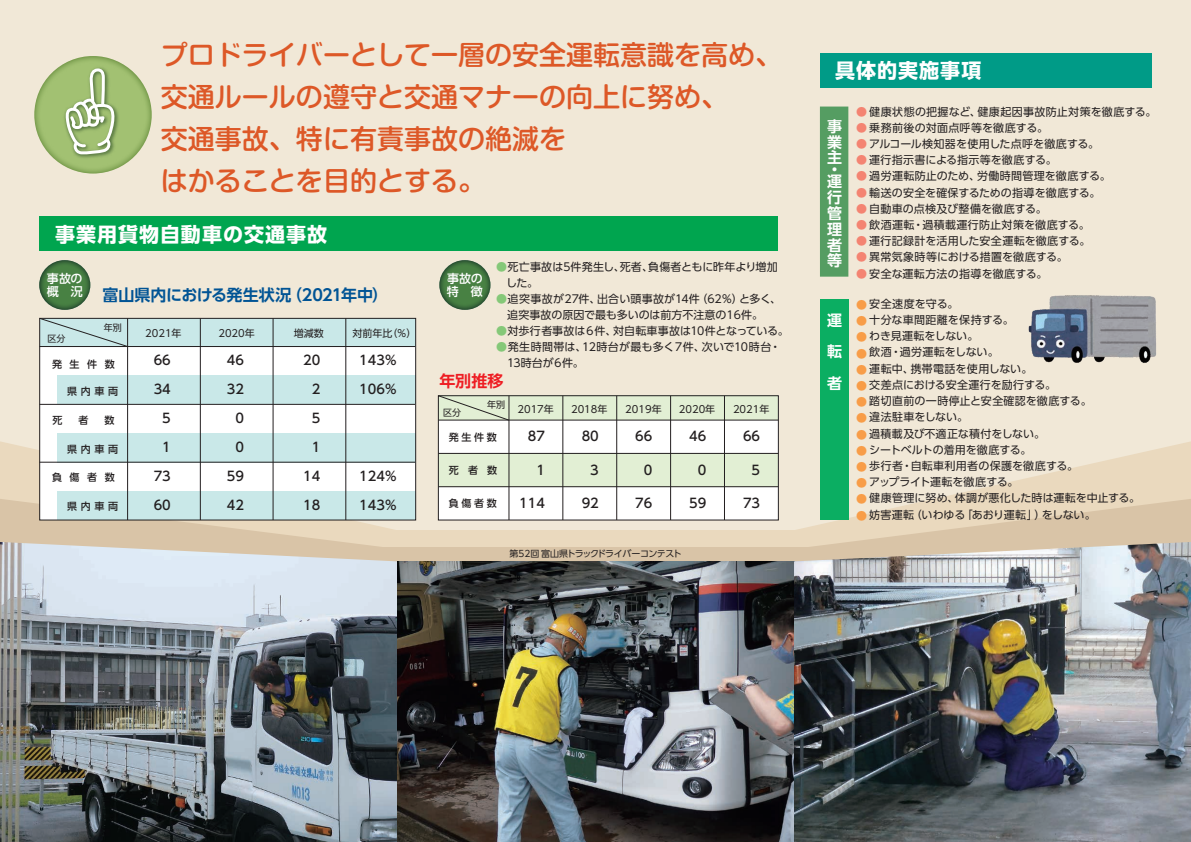
<style>
.page{position:relative;width:1191px;height:842px;background:#f1e8d7}
.page>*{position:absolute;margin:0;border:0;box-sizing:border-box;transform-origin:0 0}
.t1{font:500 27px/42px "Shin M Go Pro";color:#dd5827}
.t2{font:700 20px "UD Shin Go Pro";letter-spacing:.05em;color:#fff}
.t3{font:700 16px "UD Shin Go Pro De";letter-spacing:-.015em;color:#015495}
.t4{font:700 16px "UD Shin Go Pro De";color:#ee1d23}
.t5{font:700 15px/15.9px "UD Shin Go Pro De";color:#fff;text-align:justify}
.t6{font:500 13px "UD Shin Go Pro";color:#231f20}
.t7{font:500 12px/13px "UD Shin Go Pro";letter-spacing:-.015em;color:#fff}
.t8{font:11px/16.2px "UD Shin Go Pro";letter-spacing:.01em;color:#231f20}
.t9{font:11px "UD Shin Go Pro";letter-spacing:.03em;color:#231f20}
.t10{font:11px/16.2px "UD Shin Go Pro";color:#f89d48;text-align:justify}
.t11{font:10px "UD Shin Go Pro";color:#231f20}
.t12{font:500 10px "UD Shin Go Pro";letter-spacing:.36em;color:#231f20}
.t13{font:9px "UD Shin Go Pro";letter-spacing:-.04em;color:#231f20}
.s1{color:#85c878}
.s2{color:#f48472}
</style>
<div class="page">
<div style="left:360px;top:530px;width:470px;height:303px;background:#ead9be"></div>
<svg style="left:848px;top:441px;width:343px;height:58px"></svg>
<div style="left:360px;top:547px;width:470px;height:295px;background:#d9c4a7"></div>
<svg style="left:0;top:499px;width:397px;height:43px;background:#dac7ac"></svg>
<svg style="left:797px;top:499px;width:394px;height:43px;background:#e2d0b5"></svg>
<img style="left:1028px;top:295px;width:128px;height:68px">
<img style="left:397px;top:561px;width:397px;height:281px">
<img style="left:0;top:542px;width:397px;height:300px">
<img style="left:794px;top:542px;width:397px;height:300px">
<svg style="left:34px;top:56px;width:118px;height:117px;background:#9bbb6c"></svg>
<div style="left:40px;top:216px;width:738px;height:34px;background:#00a54f"></div>
<div style="left:820px;top:53px;width:331px;height:34px;background:#009b87"></div>
<div style="left:40px;top:318px;width:376px;height:202px;background:#fff"></div>
<div style="left:57px;top:375px;width:358px;height:29px;background:#c9e8e8"></div>
<div style="left:40px;top:318px;width:375px;height:28px;background:#c9e8e8"></div>
<div style="left:57px;top:491px;width:358px;height:29px;background:#c9e8e8"></div>
<div style="left:57px;top:433px;width:358px;height:29px;background:#c9e8e8"></div>
<hr style="left:40px;top:346px;width:375px;height:1px;background:#231f20">
<hr style="left:40px;top:404px;width:375px;height:1px;background:#231f20">
<hr style="left:40px;top:462px;width:375px;height:1px;background:#231f20">
<hr style="left:127px;top:318px;width:1px;height:202px;background:#231f20">
<hr style="left:200px;top:318px;width:1px;height:202px;background:#231f20">
<hr style="left:273px;top:318px;width:1px;height:202px;background:#231f20">
<hr style="left:345px;top:318px;width:1px;height:202px;background:#231f20">
<svg style="left:43px;top:320px;width:85px;height:26px"></svg>
<div style="left:438px;top:396px;width:340px;height:124px;background:#fff"></div>
<div style="left:438px;top:396px;width:340px;height:24px;background:#e2efd4"></div>
<div style="left:438px;top:453px;width:340px;height:34px;background:#e2efd4"></div>
<div style="left:438px;top:395px;width:341px;height:125px;border:1px solid #231f20"></div>
<hr style="left:438px;top:420px;width:340px;height:1px;background:#231f20">
<hr style="left:438px;top:453px;width:340px;height:1px;background:#231f20">
<hr style="left:438px;top:486px;width:340px;height:1px;background:#231f20">
<hr style="left:509px;top:396px;width:1px;height:124px;background:#231f20">
<hr style="left:562px;top:396px;width:1px;height:124px;background:#231f20">
<hr style="left:616px;top:396px;width:1px;height:124px;background:#231f20">
<hr style="left:670px;top:396px;width:1px;height:124px;background:#231f20">
<hr style="left:724px;top:396px;width:1px;height:124px;background:#231f20">
<svg style="left:438px;top:395px;width:71px;height:26px"></svg>
<div style="left:820px;top:107px;width:28px;height:170px;background:#559d62"></div>
<div style="left:820px;top:299px;width:28px;height:221px;background:#0bae62"></div>
<svg style="left:39px;top:260px;width:51px;height:50px;background:#447941"></svg>
<svg style="left:439px;top:260px;width:51px;height:50px;background:#447942"></svg>
<div style="left:39px;top:318px;width:377px;height:202px;border:1px solid #231f20"></div>
<img style="left:62px;top:64px;width:59px;height:97px">
<svg style="left:62px;top:67px;width:57px;height:89px;background:#aac389"></svg>
<h1 class="t1" style="left:161px;top:30px;width:622px">プロドライバーとして一層の安全運転意識を高め、交通ルールの遵守と交通マナーの向上に努め、<br>交通事故、特に有責事故の絶滅を<br>はかることを目的とする。</h1>
<h2 class="t2" style="left:55px;top:218px;width:274px">事業用貨物自動車の交通事故</h2>
<p class="t8" style="left:506px;top:259px;width:273px;text-indent:-10px"><span class="s1">●</span>死亡事故は５件発生し、死者、負傷者ともに昨年より増加した。</p>
<p class="t8" style="left:507px;top:291px;width:275px;text-indent:-11px"><span class="s1">●</span>追突事故が27件、出合い頭事故が14件（62％）と多く、追突事故の原因で最も多いのは前方不注意の16件。</p>
<p class="t8" style="left:496px;top:323px;width:294px"><span class="s1">●</span>対歩行者事故は６件、対自転車事故は10件となっている。</p>
<p class="t8" style="left:507px;top:339px;width:275px;text-indent:-11px"><span class="s1">●</span>発生時間帯は、12時台が最も多く７件、次いで10時台・<br>13時台が６件。</p>
<p class="t7" style="left:47px;top:271px;width:38px">事故の概　況</p>
<p class="t7" style="left:447px;top:271px;width:37px">事故の特　徴</p>
<h3 class="t3" style="left:102px;top:282px;width:287px">富山県内における発生状況（2021年中）</h3>
<p class="t13" style="left:104px;top:320px;width:19px">年別</p>
<p class="t11" style="left:352px;top:325px;width:65px">対前年比（％）</p>
<p class="t11" style="left:145px;top:325px;width:38px">2021年</p>
<p class="t11" style="left:294px;top:325px;width:31px">増減数</p>
<p class="t11" style="left:218px;top:325px;width:38px">2020年</p>
<p class="t13" style="left:47px;top:331px;width:19px">区分</p>
<p class="t6" style="left:154px;top:350px;width:19px">66</p>
<p class="t6" style="left:227px;top:350px;width:19px">46</p>
<p class="t6" style="left:303px;top:350px;width:19px">20</p>
<p class="t6" style="left:359px;top:350px;width:39px">143%</p>
<p class="t6" style="left:154px;top:379px;width:19px">34</p>
<p class="t6" style="left:227px;top:379px;width:19px">32</p>
<p class="t6" style="left:312px;top:379px;width:10px">2</p>
<p class="t6" style="left:359px;top:379px;width:39px">106%</p>
<p class="t6" style="left:162px;top:408px;width:10px">5</p>
<p class="t6" style="left:235px;top:408px;width:10px">0</p>
<p class="t6" style="left:312px;top:408px;width:10px">5</p>
<p class="t6" style="left:162px;top:437px;width:10px">1</p>
<p class="t6" style="left:235px;top:437px;width:10px">0</p>
<p class="t6" style="left:312px;top:437px;width:10px">1</p>
<p class="t6" style="left:154px;top:466px;width:19px">73</p>
<p class="t6" style="left:227px;top:466px;width:19px">59</p>
<p class="t6" style="left:303px;top:466px;width:19px">14</p>
<p class="t6" style="left:359px;top:466px;width:39px">124%</p>
<p class="t6" style="left:154px;top:494px;width:19px">60</p>
<p class="t6" style="left:227px;top:494px;width:19px">42</p>
<p class="t6" style="left:303px;top:494px;width:19px">18</p>
<p class="t6" style="left:359px;top:494px;width:39px">143%</p>
<p class="t12" style="left:52px;top:356px;width:64px">発生件数</p>
<h3 class="t4" style="left:439px;top:368px;width:66px">年別推移</h3>
<p class="t12" style="left:67px;top:383px;width:52px">県内車両</p>
<p class="t13" style="left:487px;top:397px;width:19px">年別</p>
<p class="t13" style="left:443px;top:405px;width:19px">区分</p>
<p class="t11" style="left:517px;top:401px;width:38px">2017年</p>
<p class="t11" style="left:571px;top:401px;width:38px">2018年</p>
<p class="t11" style="left:625px;top:401px;width:38px">2019年</p>
<p class="t11" style="left:679px;top:401px;width:38px">2020年</p>
<p class="t11" style="left:733px;top:401px;width:38px">2021年</p>
<p class="t12" style="left:52px;top:412px;width:11px">死</p>
<p class="t12" style="left:78px;top:412px;width:11px">者</p>
<p class="t12" style="left:104px;top:412px;width:11px">数</p>
<p class="t6" style="left:528px;top:426px;width:19px">87</p>
<p class="t6" style="left:581px;top:426px;width:19px">80</p>
<p class="t6" style="left:635px;top:426px;width:19px">66</p>
<p class="t6" style="left:689px;top:426px;width:19px">46</p>
<p class="t6" style="left:743px;top:426px;width:19px">66</p>
<p class="t6" style="left:536px;top:459px;width:10px">1</p>
<p class="t6" style="left:590px;top:459px;width:10px">3</p>
<p class="t6" style="left:644px;top:459px;width:10px">0</p>
<p class="t6" style="left:697px;top:459px;width:10px">0</p>
<p class="t6" style="left:751px;top:459px;width:10px">5</p>
<p class="t6" style="left:519px;top:492px;width:27px">114</p>
<p class="t6" style="left:581px;top:492px;width:19px">92</p>
<p class="t6" style="left:635px;top:492px;width:19px">76</p>
<p class="t6" style="left:689px;top:492px;width:19px">59</p>
<p class="t6" style="left:743px;top:492px;width:19px">73</p>
<p class="t12" style="left:449px;top:429px;width:49px">発生件数</p>
<p class="t12" style="left:449px;top:462px;width:50px">死者数</p>
<p class="t12" style="left:449px;top:495px;width:49px">負傷者数</p>
<p class="t12" style="left:67px;top:441px;width:52px">県内車両</p>
<p class="t12" style="left:52px;top:469px;width:64px">負傷者数</p>
<p class="t12" style="left:67px;top:498px;width:52px">県内車両</p>
<p class="t13" style="left:509px;top:546px;width:174px">第52回富山県トラックドライバーコンテスト</p>
<h2 class="t2" style="left:835px;top:54px;width:147px">具体的実施事項</h2>
<p class="t9" style="left:856px;top:102px;width:302px"><span class="s2">●</span> 健康状態の把握など、健康起因事故防止対策を徹底する。</p>
<p class="t8" style="left:856px;top:119px;width:193px"><span class="s2">●</span> 乗務前後の対面点呼等を徹底する。</p>
<p class="t8" style="left:856px;top:135px;width:244px"><span class="s2">●</span> アルコール検知器を使用した点呼を徹底する。</p>
<p class="t8" style="left:856px;top:152px;width:202px"><span class="s2">●</span> 運行指示書による指示等を徹底する。</p>
<p class="t8" style="left:856px;top:168px;width:256px"><span class="s2">●</span> 過労運転防止のため、労働時間管理を徹底する。</p>
<p class="t8" style="left:856px;top:184px;width:246px"><span class="s2">●</span> 輸送の安全を確保するための指導を徹底する。</p>
<p class="t8" style="left:856px;top:200px;width:192px"><span class="s2">●</span> 自動車の点検及び整備を徹底する。</p>
<p class="t9" style="left:856px;top:216px;width:235px"><span class="s2">●</span> 飲酒運転・過積載運行防止対策を徹底する。</p>
<p class="t8" style="left:856px;top:233px;width:236px"><span class="s2">●</span> 運行記録計を活用した安全運転を徹底する。</p>
<p class="t8" style="left:856px;top:249px;width:213px"><span class="s2">●</span> 異常気象時等における措置を徹底する。</p>
<p class="t8" style="left:856px;top:265px;width:193px"><span class="s2">●</span> 安全な運転方法の指導を徹底する。</p>
<p class="t8" style="left:869px;top:295px;width:272px">安全速度を守る。<br>十分な車間距離を保持する。<br>わき見運転をしない。<br>飲酒・過労運転をしない。<br>運転中、携帯電話を使用しない。<br>交差点における安全運行を励行する。<br>踏切直前の一時停止と安全確認を徹底する。<br>違法駐車をしない。<br>過積載及び不適正な積付をしない。<br>シートベルトの着用を徹底する。<br>歩行者・自転車利用者の保護を徹底する。<br>アップライト運転を徹底する。<br>健康管理に努め、体調が悪化した時は運転を中止する。妨害運転（いわゆる「あおり運転」）をしない。</p>
<h3 class="t5" style="left:827px;top:118px;width:16px">事業主</h3>
<h3 class="t5" style="left:827px;top:163px;width:16px;line-height:11.7px">・運</h3>
<h3 class="t5" style="left:827px;top:189px;width:16px">行管理者等</h3>
<p class="t10" style="left:856px;top:296px;width:12px">● ● ● ● ● ● ● ● ● ● ● ● ● ●</p>
<h3 class="t5" style="left:827px;top:304px;width:16px;line-height:31.8px">運転者</h3>
</div>
